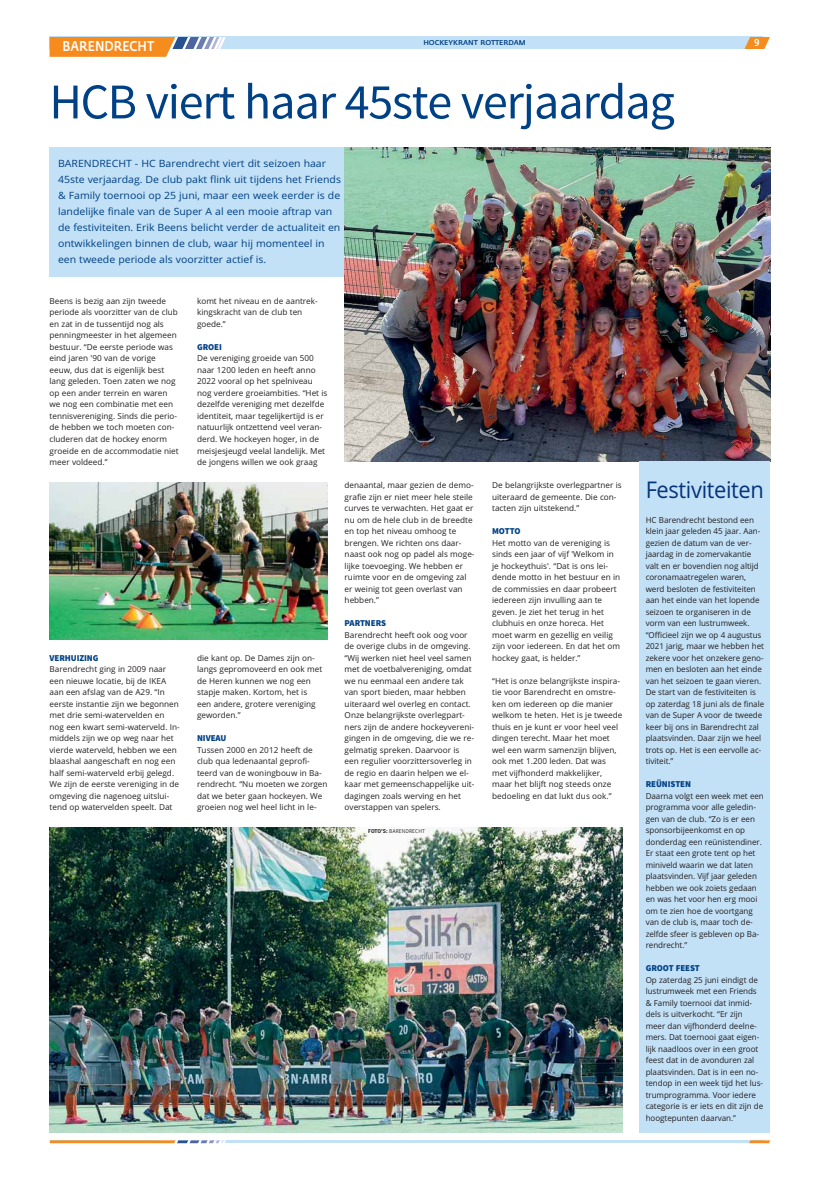
<style>
.page{position:relative;width:820px;height:1180px;background:#fff}
.page>*{position:absolute;margin:0;border:0;box-sizing:border-box;transform-origin:0 0}
.t1{font:50px "Source Sans Pro";letter-spacing:-.025em;color:#004185}
.t2{font:23px "Open Sans";letter-spacing:-.015em;color:#05347a;scale:.95 1}
.t3{font:500 14px "Fedra Sans";color:#fff;scale:.85 1}
.t4{font:10px/16px "Open Sans";color:#004185;scale:1.05 1}
.t5{font:500 10px "Fedra Sans";color:#fff;scale:.9 1}
.t6{font:900 9px "Source Sans Pro";letter-spacing:-.005em;color:#004185}
.t7{font:8.2px/11.5px "Open Sans";color:#231f20}
.t8{font:500 7px "Fedra Sans";color:#004185}
.t9{font:300 6px "Gak Sans";color:#231f20}
.s1{font-weight:700}
</style>
<div class="page">
<div style="left:50px;top:37px;width:712px;height:12px;background:#c2e0f6"></div>
<svg style="left:50px;top:37px;width:176px;height:20px;background:#e6a05c"></svg>
<svg style="left:744px;top:37px;width:25px;height:12px"></svg>
<hr style="left:50px;top:1140px;width:713px;height:2px;background:#c2e0f6">
<svg style="left:50px;top:1140px;width:176px;height:2px"></svg>
<svg style="left:749px;top:1140px;width:21px;height:2px"></svg>
<div style="left:50px;top:147px;width:425px;height:129px;background:#c2e0f6"></div>
<img style="left:344px;top:148px;width:425px;height:313px">
<div style="left:639px;top:461px;width:131px;height:671px;background:#c2e0f6"></div>
<img style="left:50px;top:827px;width:572px;height:305px">
<img style="left:50px;top:482px;width:277px;height:157px">
<h3 class="t3" style="left:62px;top:41px;width:109px">BARENDRECHT</h3>
<p class="t5" style="left:754px;top:39px;width:8px">9</p>
<p class="t8" style="left:423px;top:41px;width:104px">HOCKEYKRANT ROTTERDAM</p>
<h1 class="t1" style="left:50px;top:83px;width:626px">HCB viert haar 45ste verjaardag</h1>
<p class="t4" style="left:58px;top:156px;width:271px">BARENDRECHT - HC Barendrecht viert dit seizoen haar 45ste verjaardag. De club pakt flink uit tijdens het Friends &amp; Family toernooi op 25 juni, maar een week eerder is de landelijke finale van de Super A al een mooie aftrap van de festiviteiten. Erik Beens belicht verder de actualiteit en ontwikkelingen binnen de club, waar hij momenteel in een tweede periode als voorzitter actief is.</p>
<p class="t7" style="left:50px;top:296px;width:131px">Beens is bezig aan zijn tweede periode als voorzitter van de club en zat in de tussentijd nog als penningmeester in het algemeen bestuur. “De eerste periode was eind jaren '90 van de vorige eeuw, dus dat is eigenlijk best lang geleden. Toen zaten we nog op een ander terrein en waren we nog een combinatie met een tennisvereniging. Sinds die perio&shy;de hebben we toch moeten con&shy;cluderen dat de hockey enorm groeide en de accommodatie niet meer voldeed.”</p>
<p class="t6" style="left:50px;top:652px;width:50px">VERHUIZING</p>
<p class="t7" style="left:50px;top:664px;width:132px">Barendrecht ging in 2009 naar een nieuwe locatie, bij de IKEA aan een afslag van de A29. “In eerste instantie zijn we begonnen met drie semi-watervelden en nog een kwart semi-waterveld. In&shy;middels zijn we op weg naar het vierde waterveld, hebben we een blaashal aangeschaft en nog een half semi-waterveld erbij gelegd.<br>We zijn de eerste vereniging in de omgeving die nagenoeg uitslui&shy;tend op watervelden speelt. Dat</p>
<p class="t7" style="left:197px;top:296px;width:122px">komt het niveau en de aantrek&shy;kingskracht van de club ten goede.”</p>
<p class="t6" style="left:197px;top:341px;width:26px">GROEI</p>
<p class="t7" style="left:197px;top:353px;width:132px">De vereniging groeide van 500 naar 1200 leden en heeft anno<br>2022 vooral op het spelniveau nog verdere groeiambities. “Het is dezelfde vereniging met dezelfde identiteit, maar tegelijkertijd is er natuurlijk ontzettend veel veran&shy;derd. We hockeyen hoger, in de meisjesjeugd veelal landelijk. Met de jongens willen we ook graag</p>
<p class="t7" style="left:197px;top:652px;width:127px">die kant op. De Dames zijn on&shy;langs gepromoveerd en ook met de Heren kunnen we nog een stapje maken. Kortom, het is een andere, grotere vereniging geworden.”</p>
<p class="t6" style="left:197px;top:732px;width:31px">NIVEAU</p>
<p class="t7" style="left:197px;top:744px;width:132px">Tussen 2000 en 2012 heeft de club qua ledenaantal geprofi&shy;teerd van de woningbouw in Ba&shy;rendrecht. “Nu moeten we zorgen dat we beter gaan hockeyen. We groeien nog wel heel licht in le-</p>
<p class="t7" style="left:344px;top:480px;width:131px">denaantal, maar gezien de demo&shy;grafie zijn er niet meer hele steile curves te verwachten. Het gaat er nu om de hele club in de breedte en top het niveau omhoog te brengen. We richten ons daar&shy;naast ook nog op padel als moge&shy;lijke toevoeging. We hebben er ruimte voor en de omgeving zal er weinig tot geen overlast van hebben.”</p>
<p class="t6" style="left:344px;top:617px;width:43px">PARTNERS</p>
<p class="t7" style="left:344px;top:629px;width:131px">Barendrecht heeft ook oog voor de overige clubs in de omgeving. “Wij werken niet heel veel samen met de voetbalvereniging, omdat we nu eenmaal een andere tak van sport bieden, maar hebben uiteraard wel overleg en contact.<br>Onze belangrijkste overlegpart&shy;ners zijn de andere hockeyvereni&shy;gingen in de omgeving, die we re&shy;gelmatig spreken. Daarvoor is een regulier voorzittersoverleg in de regio en daarin helpen we el&shy;kaar met gemeenschappelijke uit&shy;dagingen zoals werving en het overstappen van spelers.</p>
<p class="t9" style="left:368px;top:829px;width:58px"><span class="s1">FOTO’S:</span> BARENDRECHT</p>
<p class="t7" style="left:492px;top:480px;width:131px">De belangrijkste overlegpartner is uiteraard de gemeente. Die con&shy;tacten zijn uitstekend.”</p>
<p class="t6" style="left:492px;top:525px;width:30px">MOTTO</p>
<p class="t7" style="left:492px;top:537px;width:129px">Het motto van de vereniging is sinds een jaar of vijf 'Welkom in je hockeythuis'. “Dat is ons lei&shy;dende motto in het bestuur en in de commissies en daar probeert iedereen zijn invulling aan te geven. Je ziet het terug in het clubhuis en onze horeca. Het moet warm en gezellig en veilig zijn voor iedereen. En dat het om hockey gaat, is helder.”</p>
<p class="t7" style="left:492px;top:675px;width:132px">“Het is onze belangrijkste inspira&shy;tie voor Barendrecht en omstre&shy;ken om iedereen op die manier welkom te heten. Het is je tweede thuis en je kunt er voor heel veel dingen terecht. Maar het moet wel een warm samenzijn blijven, ook met 1.200 leden. Dat was met vijfhonderd makkelijker, maar het blijft nog steeds onze bedoeling en dat lukt dus ook.”</p>
<h2 class="t2" style="left:645px;top:480px;width:126px">Festiviteiten</h2>
<p class="t7" style="left:645px;top:514px;width:120px">HC Barendrecht bestond een klein jaar geleden 45 jaar. Aan&shy;gezien de datum van de ver&shy;jaardag in de zomervakantie valt en er bovendien nog altijd coronamaatregelen waren, werd besloten de festiviteiten aan het einde van het lopende seizoen te organiseren in de vorm van een lustrumweek. “Officieel zijn we op 4 augustus<br>2021 jarig, maar we hebben het zekere voor het onzekere geno&shy;men en besloten aan het einde van het seizoen te gaan vieren.<br>De start van de festiviteiten is op zaterdag 18 juni als de finale van de Super A voor de tweede keer bij ons in Barendrecht zal plaatsvinden. Daar zijn we heel trots op. Het is een eervolle ac&shy;tiviteit.”</p>
<p class="t6" style="left:645px;top:778px;width:47px">REÜNISTEN</p>
<p class="t7" style="left:645px;top:790px;width:120px">Daarna volgt een week met een programma voor alle geledin&shy;gen van de club. “Zo is er een sponsorbijeenkomst en op donderdag een reünistendiner.<br>Er staat een grote tent op het miniveld waarin we dat laten plaatsvinden. Vijf jaar geleden hebben we ook zoiets gedaan en was het voor hen erg mooi om te zien hoe de voortgang van de club is, maar toch de&shy;zelfde sfeer is gebleven op Ba&shy;rendrecht.”</p>
<p class="t6" style="left:645px;top:962px;width:56px">GROOT FEEST</p>
<p class="t7" style="left:645px;top:974px;width:119px">Op zaterdag 25 juni eindigt de lustrumweek met een Friends &amp; Family toernooi dat inmid&shy;dels is uitverkocht. “Er zijn meer dan vijfhonderd deelne&shy;mers. Dat toernooi gaat eigen&shy;lijk naadloos over in een groot feest dat in de avonduren zal plaatsvinden. Dat is in een no&shy;tendop in een week tijd het lus&shy;trumprogramma. Voor iedere categorie is er iets en dit zijn de hoogtepunten daarvan.”</p>
</div>
